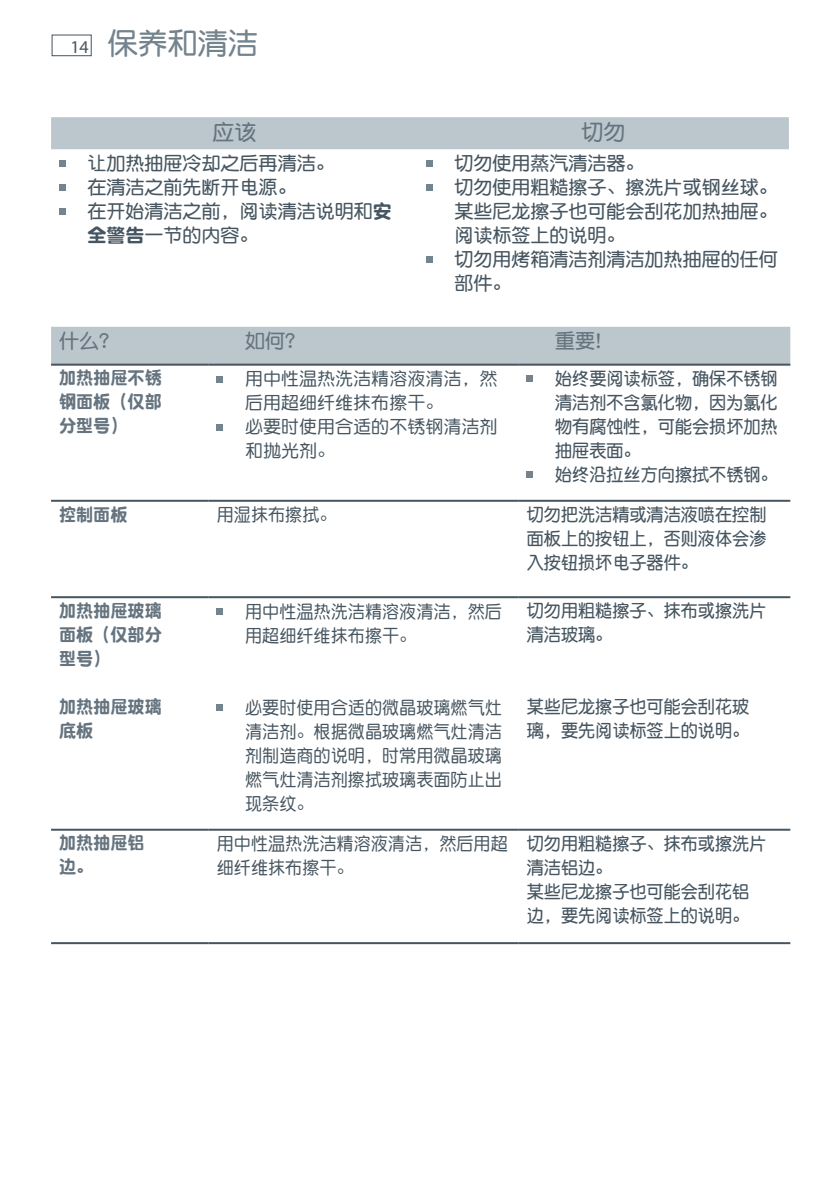
<style>
.page{position:relative;width:840px;height:1191px;background:#fff}
.page>*{position:absolute;margin:0;border:0;box-sizing:border-box;transform-origin:0 0}
.t1{font:30px "DF Yuan GB W7";color:#74848e}
.t2{font:22px "DF Yuan GB W7";color:#65747f}
.t3{font:20px "DF Yuan GB W7";color:#65747f}
.t4{font:19px/24px "DF Yuan GB W7";color:#465560}
.t5{font:18px/24px "DF Yuan GB W7";color:#465560;scale:.95 1}
.t6{font:18px/24px "DF Yuan GB W5";color:#465560;scale:.95 1}
.t7{font:18px/24px "DF Yuan GB W9";color:#65747f;text-align:justify;scale:.95 1}
.t8{font:18px/24px "DF Yuan GB W5";color:#465560}
.s1{font-family:"Myriad Pro";font-size:18px;color:#465560}
.s2{font-family:"DF Yuan GB W9"}
</style>
<div class="page">
<div style="left:52px;top:35px;width:40px;height:21px;border:1px solid #465560"></div>
<div style="left:51px;top:117px;width:737px;height:32px;background:#bcc6cd"></div>
<svg style="left:59px;top:161px;width:6px;height:6px"></svg>
<svg style="left:59px;top:185px;width:6px;height:6px"></svg>
<svg style="left:59px;top:209px;width:6px;height:6px"></svg>
<svg style="left:426px;top:161px;width:6px;height:6px"></svg>
<svg style="left:426px;top:185px;width:6px;height:6px"></svg>
<svg style="left:426px;top:257px;width:6px;height:6px"></svg>
<div style="left:51px;top:327px;width:738px;height:37px;background:#bcc6cd"></div>
<hr style="left:518px;top:364px;width:271px;height:2px;background:#465560">
<hr style="left:518px;top:596px;width:271px;height:2px;background:#465560">
<hr style="left:518px;top:942px;width:271px;height:2px;background:#465560">
<hr style="left:51px;top:364px;width:158px;height:2px;background:#465560">
<hr style="left:51px;top:500px;width:158px;height:2px;background:#465560">
<hr style="left:51px;top:596px;width:158px;height:2px;background:#465560">
<hr style="left:51px;top:828px;width:158px;height:2px;background:#465560">
<hr style="left:51px;top:942px;width:158px;height:2px;background:#465560">
<hr style="left:209px;top:364px;width:309px;height:2px;background:#465560">
<hr style="left:209px;top:596px;width:309px;height:2px;background:#465560">
<hr style="left:209px;top:942px;width:309px;height:2px;background:#465560">
<hr style="left:209px;top:500px;width:309px;height:2px;background:#465560">
<hr style="left:518px;top:500px;width:271px;height:2px;background:#465560">
<hr style="left:209px;top:828px;width:309px;height:2px;background:#465560">
<hr style="left:518px;top:828px;width:271px;height:2px;background:#465560">
<svg style="left:217px;top:376px;width:6px;height:6px"></svg>
<svg style="left:217px;top:424px;width:6px;height:6px"></svg>
<svg style="left:526px;top:375px;width:6px;height:6px"></svg>
<svg style="left:526px;top:471px;width:6px;height:6px"></svg>
<svg style="left:217px;top:608px;width:6px;height:6px"></svg>
<svg style="left:217px;top:704px;width:6px;height:6px"></svg>
<h1 class="t1" style="left:70px;top:27px;width:189px"><span class="s1">14</span> 保养和清洁</h1>
<p class="t2" style="left:212px;top:120px;width:45px">应该</p>
<p class="t2" style="left:581px;top:120px;width:45px">切勿</p>
<p class="t4" style="left:87px;top:151px;width:306px">让加热抽屉冷却之后再清洁。<br>在清洁之前先断开电源。<br>在开始清洁之前，阅读清洁说明和<span class="s2">安全警告</span>一节的内容。</p>
<p class="t4" style="left:454px;top:151px;width:325px">切勿使用蒸汽清洁器。<br>切勿使用粗糙擦子、擦洗片或钢丝球。某些尼龙擦子也可能会刮花加热抽屉。阅读标签上的说明。<br>切勿用烤箱清洁剂清洁加热抽屉的任何部件。</p>
<p class="t3" style="left:59px;top:330px;width:62px">什么？</p>
<p class="t3" style="left:245px;top:330px;width:61px">如何？</p>
<p class="t3" style="left:555px;top:330px;width:61px">重要！</p>
<p class="t7" style="left:59px;top:366px;width:110px">加热抽屉不锈钢面板（仅部分型号）</p>
<p class="t8" style="left:245px;top:366px;width:253px">用中性温热洗洁精溶液清洁，然后用超细纤维抹布擦干。<br>必要时使用合适的不锈钢清洁剂和抛光剂。</p>
<p class="t5" style="left:555px;top:366px;width:236px">始终要阅读标签，确保不锈钢清洁剂不含氯化物，因为氯化物有腐蚀性，可能会损坏加热抽屉表面。<br>始终沿拉丝方向擦拭不锈钢。</p>
<p class="t7" style="left:59px;top:502px;width:74px">控制面板</p>
<p class="t6" style="left:217px;top:502px;width:128px">用湿抹布擦拭。</p>
<p class="t5" style="left:526px;top:502px;width:254px;text-align:justify">切勿把洗洁精或清洁液喷在控制面板上的按钮上，否则液体会渗入按钮损坏电子器件。</p>
<p class="t7" style="left:59px;top:598px;width:110px">加热抽屉玻璃面板（仅部分型号）</p>
<p class="t7" style="left:59px;top:694px;width:110px">加热抽屉玻璃底板</p>
<p class="t5" style="left:526px;top:598px;width:254px">切勿用粗糙擦子、抹布或擦洗片清洁玻璃。</p>
<p class="t6" style="left:245px;top:599px;width:272px">用中性温热洗洁精溶液清洁，然后用超细纤维抹布擦干。</p>
<p class="t5" style="left:526px;top:694px;width:235px">某些尼龙擦子也可能会刮花玻璃，要先阅读标签上的说明。</p>
<p class="t6" style="left:245px;top:695px;width:272px;text-align:justify">必要时使用合适的微晶玻璃燃气灶清洁剂。根据微晶玻璃燃气灶清洁剂制造商的说明，时常用微晶玻璃燃气灶清洁剂擦拭玻璃表面防止出现条纹。</p>
<p class="t7" style="left:59px;top:830px;width:91px">加热抽屉铝边。</p>
<p class="t6" style="left:217px;top:830px;width:308px">用中性温热洗洁精溶液清洁，然后用超细纤维抹布擦干。</p>
<p class="t5" style="left:526px;top:830px;width:254px">切勿用粗糙擦子、抹布或擦洗片清洁铝边。<br>某些尼龙擦子也可能会刮花铝边，要先阅读标签上的说明。</p>
</div>
